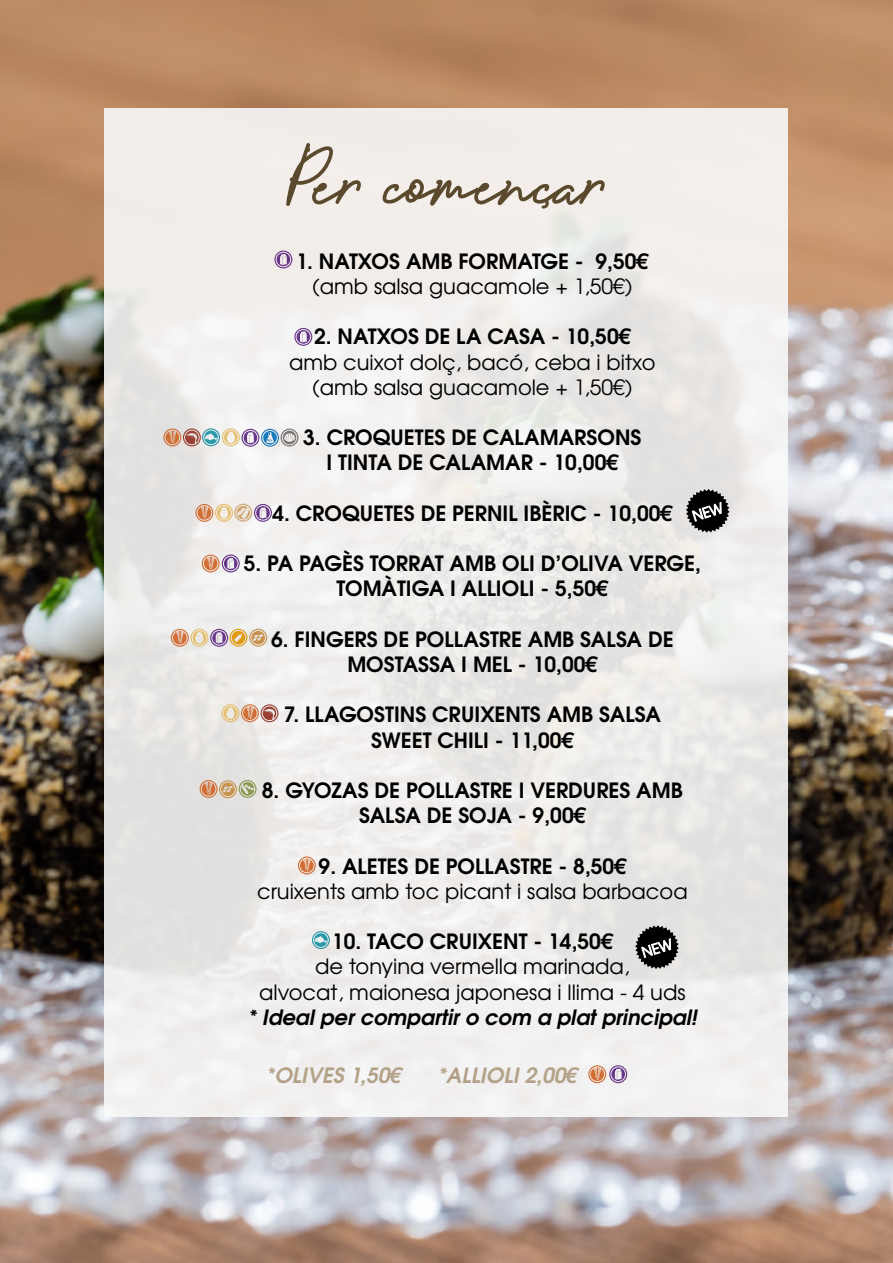
<style>
.page{position:relative;width:893px;height:1263px;background:#fff}
.page>*{position:absolute;margin:0;border:0;box-sizing:border-box;transform-origin:0 0}
.t1{font:69.75px "Amanda Signature";color:#5a492d}
.t2{font:55.8px "Amanda Signature";color:#5a492d}
.t3{font:700 21px/25.2px "Te X Gyre Adventor";color:#000;text-align:center}
.t4{font:21px/25.2px "Te X Gyre Adventor";color:#000;text-align:center}
.t5{font:italic 700 21px "Te X Gyre Adventor";color:#000}
.t6{font:italic 700 21px "Te X Gyre Adventor";color:#b3a288}
</style>
<div class="page">
<img style="left:0;top:0;width:893px;height:1263px">
<div style="left:105px;top:108px;width:683px;height:1008px;background:linear-gradient(to right,#eeeceb,#edecea)"></div>
<svg style="left:686px;top:489px;width:44px;height:44px;background:#5f5e5e"></svg>
<svg style="left:635px;top:925px;width:44px;height:44px;background:#5e5e5d"></svg>
<svg style="left:274px;top:251px;width:18px;height:17px"></svg>
<svg style="left:294px;top:328px;width:18px;height:18px"></svg>
<svg style="left:163px;top:428px;width:135px;height:19px"></svg>
<svg style="left:195px;top:504px;width:77px;height:18px"></svg>
<svg style="left:202px;top:554px;width:38px;height:18px"></svg>
<svg style="left:171px;top:629px;width:96px;height:18px;background:#d8ba9f"></svg>
<svg style="left:588px;top:1065px;width:39px;height:18px"></svg>
<svg style="left:200px;top:780px;width:57px;height:18px"></svg>
<svg style="left:298px;top:856px;width:18px;height:18px"></svg>
<svg style="left:221px;top:704px;width:57px;height:18px"></svg>
<svg style="left:312px;top:931px;width:18px;height:18px"></svg>
<h1 class="t1" style="left:286px;top:130px;width:320px">Per comencar</h1>
<h2 class="t2" style="left:536px;top:147px;width:20px">,</h2>
<p class="t3" style="left:296px;top:246px;width:354px">1. NATXOS AMB FORMATGE - 9,50€</p>
<p class="t4" style="left:312px;top:272px;width:322px">(amb salsa guacamole + 1,50€)</p>
<p class="t3" style="left:314px;top:322px;width:318px">2. NATXOS DE LA CASA - 10,50€</p>
<p class="t4" style="left:289px;top:348px;width:368px">amb cuixot dolç, bacó, ceba i bitxo (amb salsa guacamole + 1,50€)</p>
<p class="t3" style="left:303px;top:423px;width:340px">3. CROQUETES DE CALAMARSONS<br>I TINTA DE CALAMAR - 10,00€</p>
<p class="t3" style="left:272px;top:498px;width:401px">4. CROQUETES DE PERNIL IBÈRIC - 10,00€</p>
<p class="t3" style="left:244px;top:549px;width:459px">5. PA PAGÈS TORRAT AMB OLI D’OLIVA VERGE,<br>TOMÀTIGA I ALLIOLI - 5,50€</p>
<p class="t3" style="left:271px;top:624px;width:404px">6. FINGERS DE POLLASTRE AMB SALSA DE<br>MOSTASSA I MEL - 10,00€</p>
<p class="t3" style="left:284px;top:700px;width:379px">7. LLAGOSTINS CRUIXENTS AMB SALSA<br>SWEET CHILI - 11,00€</p>
<p class="t3" style="left:262px;top:776px;width:423px">8. GYOZAS DE POLLASTRE I VERDURES AMB<br>SALSA DE SOJA - 9,00€</p>
<p class="t3" style="left:319px;top:851px;width:309px">9. ALETES DE POLLASTRE - 8,50€</p>
<p class="t4" style="left:257px;top:877px;width:432px">cruixents amb toc picant i salsa barbacoa</p>
<p class="t3" style="left:332px;top:927px;width:282px">10. TACO CRUIXENT - 14,50€</p>
<p class="t4" style="left:259px;top:953px;width:428px">de tonyina vermella marinada,<br>alvocat, maionesa japonesa i llima - 4 uds</p>
<p class="t5" style="left:247px;top:999px;width:452px">* Ideal per compartir o com a plat principal!</p>
<p class="t6" style="left:266px;top:1057px;width:138px">*OLIVES 1,50€</p>
<p class="t6" style="left:437px;top:1057px;width:142px">*ALLIOLI 2,00€</p>
</div>
